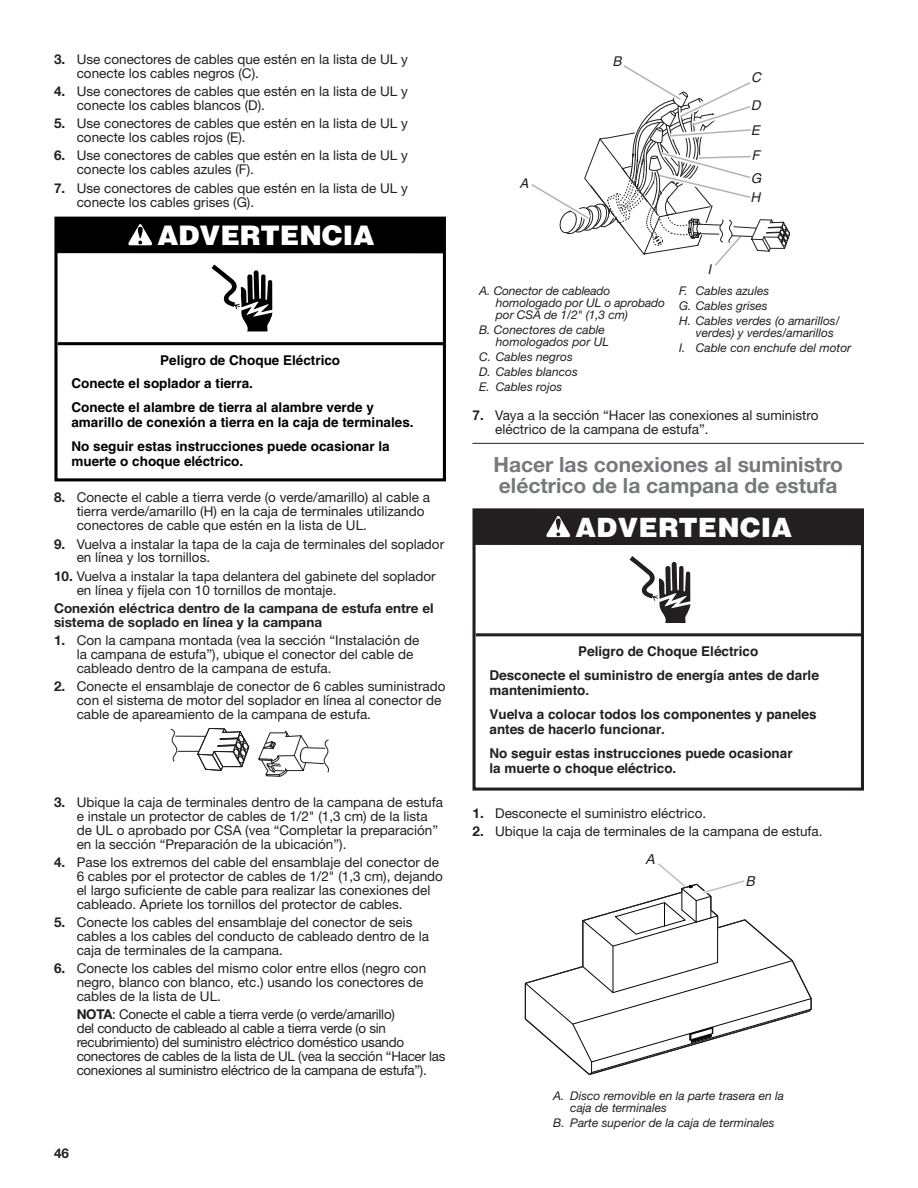
<style>
.page{position:relative;width:918px;height:1188px;background:#fff}
.page>*{position:absolute;margin:0;border:0;box-sizing:border-box;transform-origin:0 0}
.t1{font:900 27px "Helvetica";color:#fff}
.Heading_2{font:700 21px/21px "Helvetica Neue LT Std";color:#76787b}
.t2{font:italic 13.65px "Helvetica";color:#231f20}
.Body_Indent{font:13.5px/13.8px "Helvetica Neue LT Std";color:#231f20}
.Body_Indent-2{font:13.5px/13.8px "Helvetica Neue LT Std";letter-spacing:-.02em;color:#231f20}
.t3{font:700 13.5px/23.2px "Helvetica";color:#231f20}
.t4{font:700 13.5px/23.2px "Helvetica";color:#000}
.Numbered_List_Start{font:13.5px/13.8px "Helvetica Neue LT Std";color:#231f20}
.Body_Bold{font:700 13.5px/13.8px "Helvetica Neue LT Std";color:#231f20}
.t5{font:italic 13.5px/28.3px "Helvetica";color:#231f20}
.Table_Callouts{font:italic 12px/12px "Helvetica Neue LT Std";color:#231f20}
.s1{font-family:"Helvetica Neue LT Com";font-weight:700}
.s2{font-weight:700}
</style>
<div class="page">
<hr style="left:472px;top:443px;width:392px;height:1px;background:#231f20">
<svg style="left:171px;top:728px;width:78px;height:43px"></svg>
<svg style="left:258px;top:731px;width:71px;height:46px"></svg>
<svg style="left:531px;top:65px;width:259px;height:201px"></svg>
<div style="left:472px;top:508px;width:392px;height:283px;border:3px solid #231f20"></div>
<hr style="left:476px;top:633px;width:386px;height:3px;background:#231f20">
<div style="left:474px;top:509px;width:388px;height:36px;background:#231f20"></div>
<svg style="left:546px;top:516px;width:25px;height:21px"></svg>
<svg style="left:630px;top:556px;width:60px;height:67px"></svg>
<svg style="left:524px;top:863px;width:288px;height:212px"></svg>
<div style="left:54px;top:217px;width:392px;height:264px;border:3px solid #000"></div>
<hr style="left:58px;top:342px;width:386px;height:3px;background:#000">
<div style="left:56px;top:217px;width:388px;height:36px;background:#000"></div>
<svg style="left:128px;top:224px;width:25px;height:21px"></svg>
<svg style="left:212px;top:264px;width:60px;height:67px"></svg>
<p class="Body_Indent" style="left:77px;top:52px;width:333px;text-indent:-23px"><span class="s1">3.</span> Use conectores de cables que estén en la lista de UL y conecte los cables negros (C).</p>
<p class="Body_Indent" style="left:77px;top:84px;width:333px;text-indent:-23px"><span class="s1">4.</span> Use conectores de cables que estén en la lista de UL y conecte los cables blancos (D).</p>
<p class="Body_Indent" style="left:77px;top:116px;width:333px;text-indent:-23px"><span class="s1">5.</span> Use conectores de cables que estén en la lista de UL y conecte los cables rojos (E).</p>
<p class="Body_Indent" style="left:77px;top:149px;width:333px;text-indent:-23px"><span class="s1">6.</span> Use conectores de cables que estén en la lista de UL y conecte los cables azules (F).</p>
<p class="Body_Indent" style="left:77px;top:181px;width:333px;text-indent:-23px"><span class="s1">7.</span> Use conectores de cables que estén en la lista de UL y conecte los cables grises (G).</p>
<p class="t1" style="left:157px;top:218px;width:219px">ADVERTENCIA</p>
<p class="t4" style="left:71px;top:349px;width:304px;text-indent:89px">Peligro de Choque Eléctrico<br>Conecte el soplador a tierra.<br>Conecte el alambre de tierra al alambre verde y</p>
<p class="t4" style="left:71px;top:411px;width:344px">amarillo de conexión a tierra en la caja de terminales.<br>No seguir estas instrucciones puede ocasionar la</p>
<p class="t4" style="left:71px;top:450px;width:173px">muerte o choque eléctrico.</p>
<p class="Body_Indent" style="left:77px;top:491px;width:355px;text-indent:-23px"><span class="s1">8.</span> Conecte el cable a tierra verde (o verde/amarillo) al cable a tierra verde/amarillo (H) en la caja de terminales utilizando conectores de cable que estén en la lista de UL.</p>
<p class="Body_Indent" style="left:77px;top:537px;width:369px;text-indent:-23px"><span class="s1">9.</span> Vuelva a instalar la tapa de la caja de terminales del soplador en línea y los tornillos.</p>
<p class="Body_Indent" style="left:77px;top:569px;width:361px;text-indent:-23px"><span class="s1">10.</span> Vuelva a instalar la tapa delantera del gabinete del soplador en línea y fíjela con 10 tornillos de montaje.</p>
<p class="Body_Bold" style="left:54px;top:601px;width:381px">Conexión eléctrica dentro de la campana de estufa entre el sistema de soplado en línea y la campana</p>
<p class="Numbered_List_Start" style="left:77px;top:633px;width:344px;text-indent:-23px"><span class="s1">1.</span> Con la campana montada (vea la sección “Instalación de la campana de estufa”), ubique el conector del cable de cableado dentro de la campana de estufa.</p>
<p class="Body_Indent" style="left:77px;top:680px;width:370px;text-indent:-23px"><span class="s1">2.</span> Conecte el ensamblaje de conector de 6 cables suministrado con el sistema de motor del soplador en línea al conector de cable de apareamiento de la campana de estufa.</p>
<p class="Body_Indent" style="left:77px;top:795px;width:368px;text-indent:-23px"><span class="s1">3.</span> Ubique la caja de terminales dentro de la campana de estufa e instale un protector de cables de 1/2" (1,3 cm) de la lista de UL o aprobado por CSA (vea “Completar la preparación” en la sección “Preparación de la ubicación”).</p>
<p class="Body_Indent" style="left:77px;top:855px;width:368px;text-indent:-23px"><span class="s1">4.</span> Pase los extremos del cable del ensamblaje del conector de 6 cables por el protector de cables de 1/2" (1,3 cm), dejando el largo suficiente de cable para realizar las conexiones del cableado. Apriete los tornillos del protector de cables.</p>
<p class="Body_Indent" style="left:77px;top:915px;width:354px;text-indent:-23px"><span class="s1">5.</span> Conecte los cables del ensamblaje del conector de seis cables a los cables del conducto de cableado dentro de la caja de terminales de la campana.</p>
<p class="Body_Indent" style="left:77px;top:961px;width:351px;text-indent:-23px"><span class="s1">6.</span> Conecte los cables del mismo color entre ellos (negro con negro, blanco con blanco, etc.) usando los conectores de cables de la lista de UL.</p>
<p class="Body_Indent-2" style="left:77px;top:1007px;width:370px"><span class="s2">NOTA</span>: Conecte el cable a tierra verde (o verde/amarillo)<br>del conducto de cableado al cable a tierra verde (o sin recubrimiento) del suministro eléctrico doméstico usando conectores de cables de la lista de UL (vea la sección “Hacer las conexiones al suministro eléctrico de la campana de estufa”).</p>
<p class="Body_Bold" style="left:54px;top:1146px;width:17px">46</p>
<p class="t5" style="left:520px;top:169px;width:11px">A</p>
<p class="t5" style="left:612px;top:47px;width:11px">B</p>
<p class="t5" style="left:751px;top:63px;width:12px">C<br>D</p>
<p class="t5" style="left:751px;top:118px;width:11px;line-height:24.8px">E<br>F</p>
<p class="t5" style="left:750px;top:168px;width:12px;line-height:19.5px">G<br>H</p>
<p class="Table_Callouts" style="left:496px;top:285px;width:171px;text-indent:-17px">A. Conector de cableado homologado por UL o aprobado por CSA de 1/2" (1,3 cm)</p>
<p class="Table_Callouts" style="left:496px;top:324px;width:115px;text-indent:-17px">B. Conectores de cable homologados por UL</p>
<p class="Table_Callouts" style="left:479px;top:351px;width:95px">C. Cables negros</p>
<p class="Table_Callouts" style="left:479px;top:366px;width:100px">D. Cables blancos</p>
<p class="Table_Callouts" style="left:479px;top:381px;width:85px">E. Cables rojos</p>
<p class="t5" style="left:708px;top:255px;width:5px">I</p>
<p class="Table_Callouts" style="left:679px;top:285px;width:92px">F. Cables azules</p>
<p class="Table_Callouts" style="left:679px;top:300px;width:90px">G. Cables grises</p>
<p class="Table_Callouts" style="left:696px;top:315px;width:145px;text-indent:-17px">H. Cables verdes (o amarillos/ verdes) y verdes/amarillos</p>
<p class="Table_Callouts" style="left:679px;top:342px;width:174px">I. Cable con enchufe del motor</p>
<p class="Body_Indent" style="left:495px;top:409px;width:325px;text-indent:-23px"><span class="s1">7.</span> Vaya a la sección “Hacer las conexiones al suministro eléctrico de la campana de estufa”.</p>
<h2 class="Heading_2" style="left:494px;top:453px;width:351px">Hacer las conexiones al suministro eléctrico de la campana de estufa</h2>
<p class="t1" style="left:575px;top:511px;width:218px">ADVERTENCIA</p>
<p class="t3" style="left:490px;top:640px;width:331px;text-indent:89px">Peligro de Choque Eléctrico<br>Desconecte el suministro de energía antes de darle</p>
<p class="t3" style="left:490px;top:679px;width:329px">mantenimiento.<br>Vuelva a colocar todos los componentes y paneles</p>
<p class="t3" style="left:490px;top:718px;width:305px">antes de hacerlo funcionar.<br>No seguir estas instrucciones puede ocasionar</p>
<p class="t3" style="left:490px;top:757px;width:188px">la muerte o choque eléctrico.</p>
<p class="Numbered_List_Start" style="left:472px;top:806px;width:235px"><span class="s1">1.</span> Desconecte el suministro eléctrico.</p>
<p class="Body_Indent" style="left:472px;top:824px;width:352px"><span class="s1">2.</span> Ubique la caja de terminales de la campana de estufa.</p>
<p class="t2" style="left:646px;top:851px;width:14px">A</p>
<p class="t2" style="left:746px;top:873px;width:14px">B</p>
<p class="Table_Callouts" style="left:570px;top:1090px;width:215px;text-indent:-17px">A. Disco removible en la parte trasera en la caja de terminales</p>
<p class="Table_Callouts" style="left:553px;top:1117px;width:223px">B. Parte superior de la caja de terminales</p>
</div>
